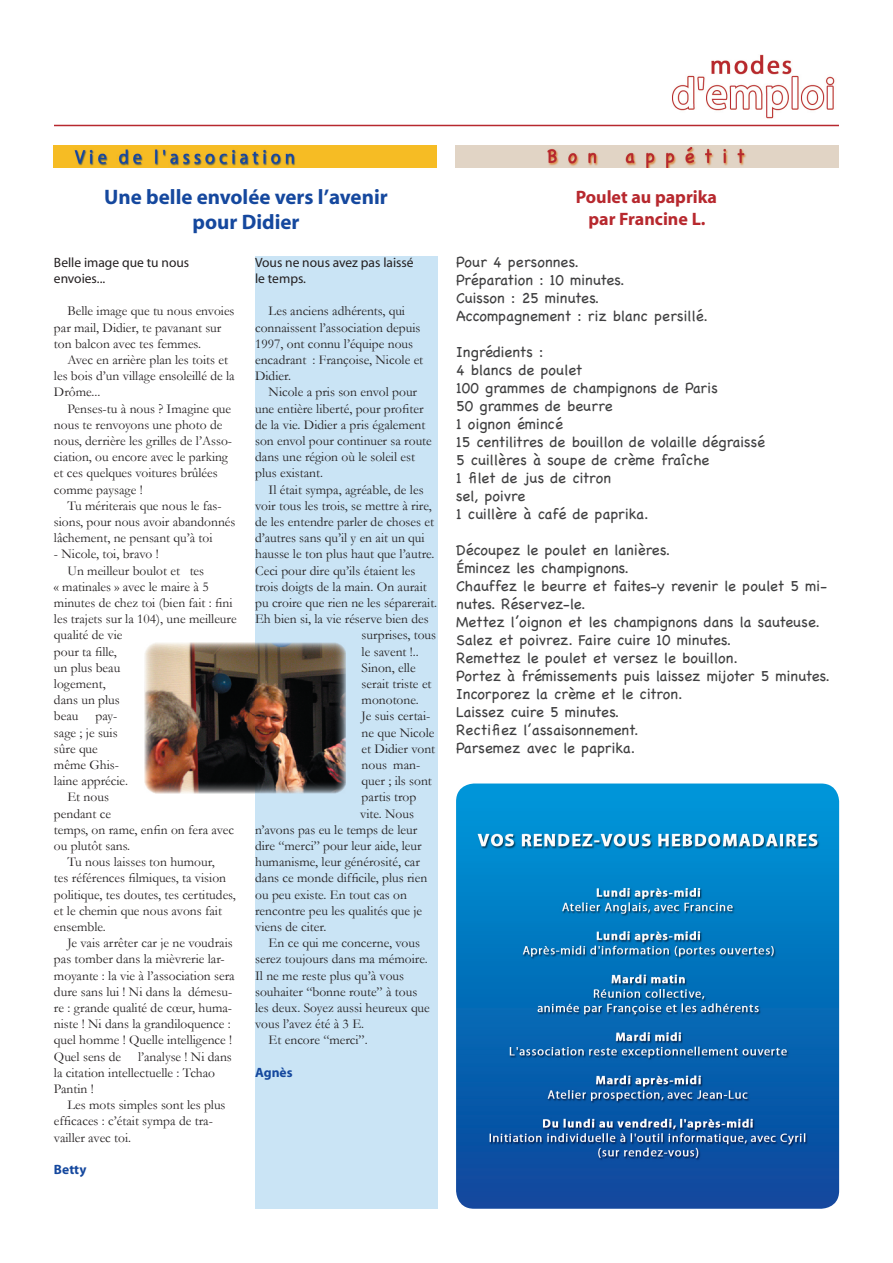
<style>
.page{position:relative;width:893px;height:1263px;background:#fff}
.page>*{position:absolute;margin:0;border:0;box-sizing:border-box;transform-origin:0 0}
.t1{font:700 21px/25.2px "Myriad";color:#15489e;text-align:center}
.t2{font:700 18px/21.6px "Myriad";color:#b7282e;text-align:center}
.t3{font:15px/18px "Chalkboard";color:#3f3f40}
.t4{font:13.5px/16.2px "Garamond";color:#231f20}
.t5{font:13.5px/16.2px "Myriad";color:#231f20}
.t6{font:700 13.5px "Myriad";color:#15489e}
</style>
<div class="page">
<img style="left:672px;top:54px;width:163px;height:64px">
<hr style="left:54px;top:125px;width:785px;height:1px;background:#b7282e">
<img style="left:456px;top:783px;width:383px;height:426px">
<div style="left:255px;top:257px;width:183px;height:952px;background:#cae4f5"></div>
<img style="left:145px;top:643px;width:201px;height:150px">
<img style="left:54px;top:146px;width:382px;height:21px">
<img style="left:456px;top:146px;width:383px;height:21px">
<h1 class="t1" style="left:104px;top:185px;width:285px">Une belle envolée vers l’avenir pour Didier</h1>
<p class="t5" style="left:54px;top:255px;width:137px">Belle image que tu nous envoies...</p>
<p class="t4" style="left:54px;top:303px;width:182px;text-indent:14px">Belle image que tu nous envoies par mail, Didier, te pavanant sur ton balcon avec tes femmes.</p>
<p class="t4" style="left:54px;top:351px;width:182px;text-indent:14px">Avec en arrière plan les toits et les bois d’un village ensoleillé de la<br>Drôme...</p>
<p class="t4" style="left:54px;top:400px;width:180px;text-indent:14px">Penses-tu à nous ? Imagine que nous te renvoyons une photo de nous, derrière les grilles de l’Asso&shy;ciation, ou encore avec le parking et ces quelques voitures brûlées comme paysage !</p>
<p class="t4" style="left:54px;top:497px;width:183px;text-indent:14px">Tu mériterais que nous le fas&shy;sions, pour nous avoir abandonnés lâchement, ne pensant qu’à toi</p>
<p class="t4" style="left:54px;top:546px;width:106px">- Nicole, toi, bravo !</p>
<p class="t4" style="left:67px;top:562px;width:138px">Un meilleur boulot et tes</p>
<p class="t4" style="left:54px;top:578px;width:156px">« matinales » avec le maire à 5</p>
<p class="t4" style="left:54px;top:594px;width:180px">minutes de chez toi (bien fait : fini</p>
<p class="t4" style="left:54px;top:611px;width:184px">les trajets sur la 104), une meilleure</p>
<p class="t4" style="left:54px;top:627px;width:70px">qualité de vie</p>
<p class="t4" style="left:54px;top:643px;width:64px">pour ta fille,</p>
<p class="t4" style="left:54px;top:659px;width:68px">un plus beau</p>
<p class="t4" style="left:54px;top:675px;width:53px">logement,</p>
<p class="t4" style="left:54px;top:692px;width:67px">dans un plus</p>
<p class="t4" style="left:54px;top:708px;width:26px">beau</p>
<p class="t4" style="left:95px;top:708px;width:24px">pay-</p>
<p class="t4" style="left:54px;top:724px;width:65px">sage ; je suis</p>
<p class="t4" style="left:54px;top:740px;width:45px">sûre que</p>
<p class="t4" style="left:54px;top:756px;width:66px">même Ghis-</p>
<p class="t4" style="left:54px;top:773px;width:75px">laine apprécie.</p>
<p class="t4" style="left:67px;top:789px;width:43px">Et nous</p>
<p class="t4" style="left:54px;top:805px;width:59px">pendant ce</p>
<p class="t4" style="left:54px;top:821px;width:182px">temps, on rame, enfin on fera avec</p>
<p class="t4" style="left:54px;top:837px;width:78px">ou plutôt sans.</p>
<p class="t4" style="left:67px;top:854px;width:149px">Tu nous laisses ton humour,</p>
<p class="t4" style="left:54px;top:870px;width:174px">tes références filmiques, ta vision</p>
<p class="t4" style="left:54px;top:886px;width:183px">politique, tes doutes, tes certitudes,</p>
<p class="t4" style="left:54px;top:902px;width:169px">et le chemin que nous avons fait</p>
<p class="t4" style="left:54px;top:918px;width:53px">ensemble.</p>
<p class="t4" style="left:67px;top:935px;width:167px">Je vais arrêter car je ne voudrais</p>
<p class="t4" style="left:54px;top:951px;width:172px">pas tomber dans la mièvrerie lar-</p>
<p class="t4" style="left:54px;top:967px;width:182px">moyante : la vie à l’association sera</p>
<p class="t4" style="left:54px;top:983px;width:180px">dure sans lui ! Ni dans la démesu-</p>
<p class="t4" style="left:54px;top:999px;width:180px">re : grande qualité de cœur, huma-</p>
<p class="t4" style="left:54px;top:1016px;width:178px">niste ! Ni dans la grandiloquence :</p>
<p class="t4" style="left:54px;top:1032px;width:180px">quel homme ! Quelle intelligence !</p>
<p class="t4" style="left:54px;top:1048px;width:179px">Quel sens de l’analyse ! Ni dans</p>
<p class="t4" style="left:54px;top:1064px;width:163px">la citation intellectuelle : Tchao</p>
<p class="t4" style="left:54px;top:1080px;width:41px">Pantin !</p>
<p class="t4" style="left:67px;top:1097px;width:160px">Les mots simples sont les plus</p>
<p class="t4" style="left:54px;top:1113px;width:160px">efficaces : c’était sympa de tra-</p>
<p class="t4" style="left:54px;top:1129px;width:79px">vailler avec toi.</p>
<p class="t6" style="left:54px;top:1162px;width:34px">Betty</p>
<p class="t5" style="left:255px;top:255px;width:160px">Vous ne nous avez pas laissé le temps.</p>
<p class="t4" style="left:255px;top:303px;width:170px;text-indent:14px">Les anciens adhérents, qui connaissent l’association depuis<br>1997, ont connu l’équipe nous encadrant : Françoise, Nicole et<br>Didier.</p>
<p class="t4" style="left:255px;top:384px;width:178px;text-indent:14px">Nicole a pris son envol pour une entière liberté, pour profiter de la vie. Didier a pris également son envol pour continuer sa route dans une région où le soleil est plus existant.</p>
<p class="t4" style="left:269px;top:481px;width:156px">Il était sympa, agréable, de les</p>
<p class="t4" style="left:255px;top:497px;width:178px">voir tous les trois, se mettre à rire,</p>
<p class="t4" style="left:255px;top:513px;width:180px">de les entendre parler de choses et</p>
<p class="t4" style="left:255px;top:530px;width:171px">d’autres sans qu’il y en ait un qui</p>
<p class="t4" style="left:255px;top:546px;width:181px">hausse le ton plus haut que l’autre.</p>
<p class="t4" style="left:255px;top:562px;width:162px">Ceci pour dire qu’ils étaient les</p>
<p class="t4" style="left:255px;top:578px;width:173px">trois doigts de la main. On aurait</p>
<p class="t4" style="left:255px;top:594px;width:184px">pu croire que rien ne les séparerait.</p>
<p class="t4" style="left:255px;top:611px;width:175px">Eh bien si, la vie réserve bien des</p>
<p class="t4" style="left:362px;top:627px;width:76px">surprises, tous</p>
<p class="t4" style="left:362px;top:643px;width:59px">le savent !..</p>
<p class="t4" style="left:362px;top:659px;width:55px">Sinon, elle</p>
<p class="t4" style="left:362px;top:675px;width:71px">serait triste et</p>
<p class="t4" style="left:362px;top:692px;width:59px">monotone.</p>
<p class="t4" style="left:362px;top:708px;width:70px">Je suis certai-</p>
<p class="t4" style="left:362px;top:724px;width:74px">ne que Nicole</p>
<p class="t4" style="left:362px;top:740px;width:75px">et Didier vont</p>
<p class="t4" style="left:362px;top:756px;width:60px">nous man-</p>
<p class="t4" style="left:362px;top:773px;width:72px">quer ; ils sont</p>
<p class="t4" style="left:362px;top:789px;width:56px">partis trop</p>
<p class="t4" style="left:360px;top:805px;width:55px">vite. Nous</p>
<p class="t4" style="left:255px;top:821px;width:164px">n’avons pas eu le temps de leur</p>
<p class="t4" style="left:255px;top:837px;width:168px">dire “merci” pour leur aide, leur</p>
<p class="t4" style="left:255px;top:854px;width:166px">humanisme, leur générosité, car</p>
<p class="t4" style="left:255px;top:870px;width:174px">dans ce monde difficile, plus rien</p>
<p class="t4" style="left:255px;top:886px;width:153px">ou peu existe. En tout cas on</p>
<p class="t4" style="left:255px;top:902px;width:169px">rencontre peu les qualités que je</p>
<p class="t4" style="left:255px;top:918px;width:73px">viens de citer.</p>
<p class="t4" style="left:269px;top:935px;width:153px">En ce qui me concerne, vous</p>
<p class="t4" style="left:255px;top:951px;width:174px">serez toujours dans ma mémoire.</p>
<p class="t4" style="left:255px;top:967px;width:150px">Il ne me reste plus qu’à vous</p>
<p class="t4" style="left:255px;top:983px;width:164px">souhaiter “bonne route” à tous</p>
<p class="t4" style="left:255px;top:999px;width:176px">les deux. Soyez aussi heureux que</p>
<p class="t4" style="left:255px;top:1016px;width:111px">vous l’avez été à 3 E.</p>
<p class="t4" style="left:269px;top:1032px;width:101px">Et encore “merci”.</p>
<p class="t6" style="left:255px;top:1065px;width:39px">Agnès</p>
<h2 class="t2" style="left:576px;top:187px;width:143px">Poulet au paprika par Francine L.</h2>
<p class="t3" style="left:456px;top:253px;width:253px">Pour 4 personnes.<br>Préparation : 10 minutes.<br>Cuisson : 25 minutes.<br>Accompagnement : riz blanc persillé.</p>
<p class="t3" style="left:456px;top:343px;width:310px">Ingrédients :<br>4 blancs de poulet<br>100 grammes de champignons de Paris<br>50 grammes de beurre<br>1 oignon émincé<br>15 centilitres de bouillon de volaille dégraissé<br>5 cuillères à soupe de crème fraîche<br>1 filet de jus de citron<br>sel, poivre<br>1 cuillère à café de paprika.</p>
<p class="t3" style="left:456px;top:541px;width:375px">Découpez le poulet en lanières.<br>Émincez les champignons.<br>Chauffez le beurre et faites-y revenir le poulet 5 mi&shy;nutes. Réservez-le.<br>Mettez l’oignon et les champignons dans la sauteuse.<br>Salez et poivrez. Faire cuire 10 minutes.<br>Remettez le poulet et versez le bouillon.<br>Portez à frémissements puis laissez mijoter 5 minutes.<br>Incorporez la crème et le citron.<br>Laissez cuire 5 minutes.<br>Rectifiez l’assaisonnement.<br>Parsemez avec le paprika.</p>
</div>
